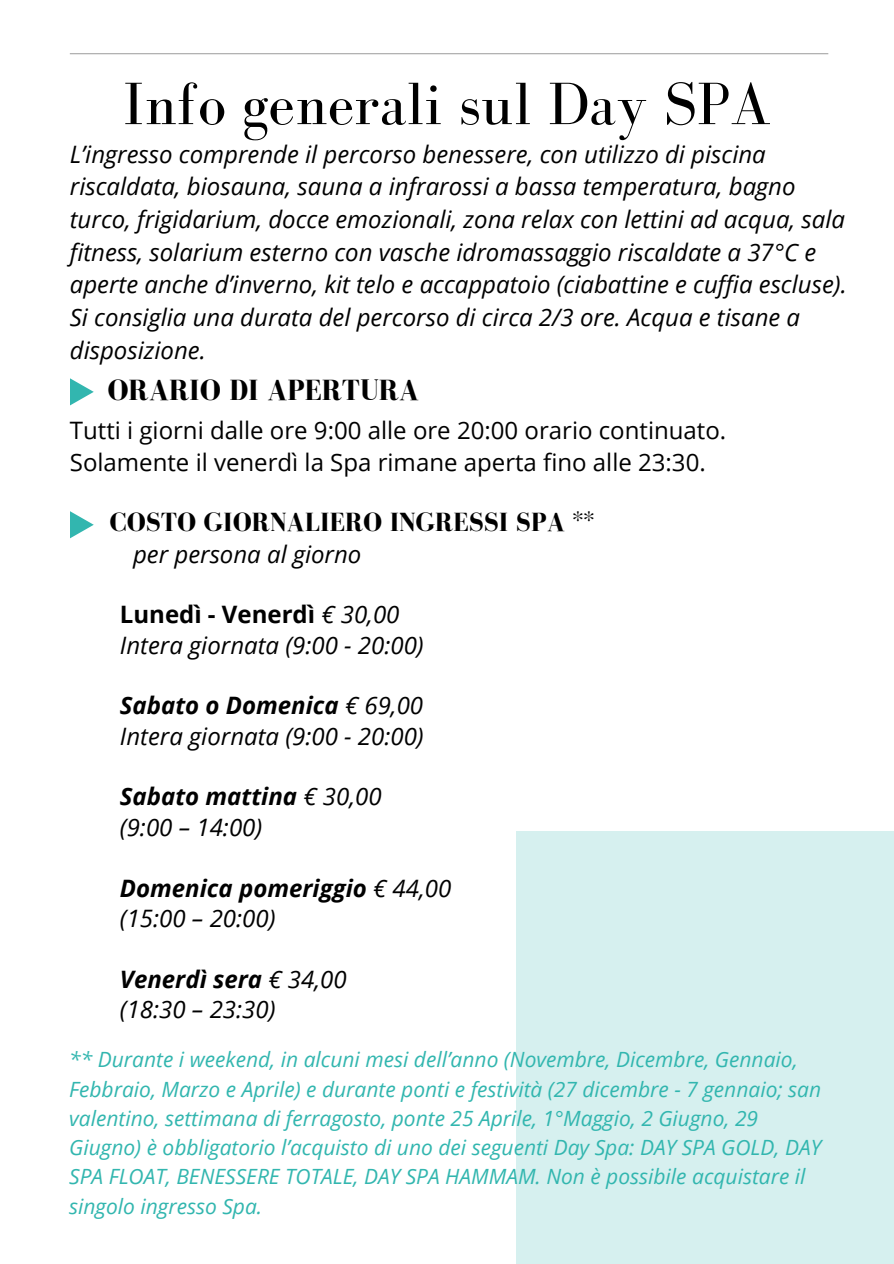
<style>
.page{position:relative;width:894px;height:1264px;background:#fff}
.page>*{position:absolute;margin:0;border:0;box-sizing:border-box;transform-origin:0 0}
.t1{font:61.5px "Bodoni FLF";color:#000}
.t2{font:700 30px "Bodoni FLF";color:#000}
.t3{font:700 27px "Bodoni FLF";color:#000}
.t4{font:italic 24px/32.7px "Open Sans";color:#000}
.t5{font:24px/32.7px "Open Sans";color:#000}
.t6{font:italic 21px/29.2px "Open Sans";color:#32b6af}
.s1{font-weight:700;font-style:normal}
.s2{font-weight:700}
</style>
<div class="page">
<hr style="left:70px;top:53px;width:758px;height:1px;background:#a6a6a6">
<div style="left:515px;top:831px;width:378px;height:432px;background:#d6f0ef"></div>
<svg style="left:70px;top:378px;width:24px;height:27px"></svg>
<svg style="left:70px;top:511px;width:24px;height:27px"></svg>
<h1 class="t1" style="left:123px;top:70px;width:649px">Info generali sul Day SPA</h1>
<p class="t4" style="left:70px;top:137px;width:778px">L’ingresso comprende il percorso benessere, con utilizzo di piscina riscaldata, biosauna, sauna a infrarossi a bassa temperatura, bagno turco, frigidarium, docce emozionali, zona relax con lettini ad acqua, sala fitness, solarium esterno con vasche idromassaggio riscaldate a 37°C e aperte anche d’inverno, kit telo e accappatoio (ciabattine e cuffia escluse).<br>Si consiglia una durata del percorso di circa 2/3 ore. Acqua e tisane a disposizione.</p>
<p class="t2" style="left:107px;top:374px;width:313px">ORARIO DI APERTURA</p>
<p class="t5" style="left:70px;top:413px;width:657px">Tutti i giorni dalle ore 9:00 alle ore 20:00 orario continuato.<br>Solamente il venerdì la Spa rimane aperta fino alle 23:30.</p>
<p class="t3" style="left:110px;top:507px;width:486px">COSTO GIORNALIERO INGRESSI SPA **</p>
<p class="t4" style="left:133px;top:537px;width:230px">per persona al giorno</p>
<p class="t4" style="left:120px;top:598px;width:305px;line-height:30.3px"><span class="s1">Lunedì - Venerdì</span> € 30,00<br>Intera giornata (9:00 - 20:00)</p>
<p class="t4" style="left:120px;top:689px;width:305px;line-height:30.3px"><span class="s2">Sabato o Domenica</span> € 69,00<br>Intera giornata (9:00 - 20:00)</p>
<p class="t4" style="left:120px;top:781px;width:263px;line-height:30.3px"><span class="s2">Sabato mattina</span> € 30,00 (9:00 – 14:00)</p>
<p class="t4" style="left:120px;top:872px;width:333px;line-height:30.3px"><span class="s2">Domenica pomeriggio</span> € 44,00 (15:00 – 20:00)</p>
<p class="t4" style="left:120px;top:963px;width:228px;line-height:30.3px"><span class="s2">Venerdì sera</span> € 34,00 (18:30 – 23:30)</p>
<p class="t6" style="left:69px;top:1044px;width:753px">** Durante i weekend, in alcuni mesi dell’anno (Novembre, Dicembre, Gennaio, Febbraio, Marzo e Aprile) e durante ponti e festività (27 dicembre - 7 gennaio; san valentino, settimana di ferragosto, ponte 25 Aprile, 1°Maggio, 2 Giugno, 29<br>Giugno) è obbligatorio l’acquisto di uno dei seguenti Day Spa: DAY SPA GOLD, DAY SPA FLOAT, BENESSERE TOTALE, DAY SPA HAMMAM. Non è possibile acquistare il singolo ingresso Spa.</p>
</div>
